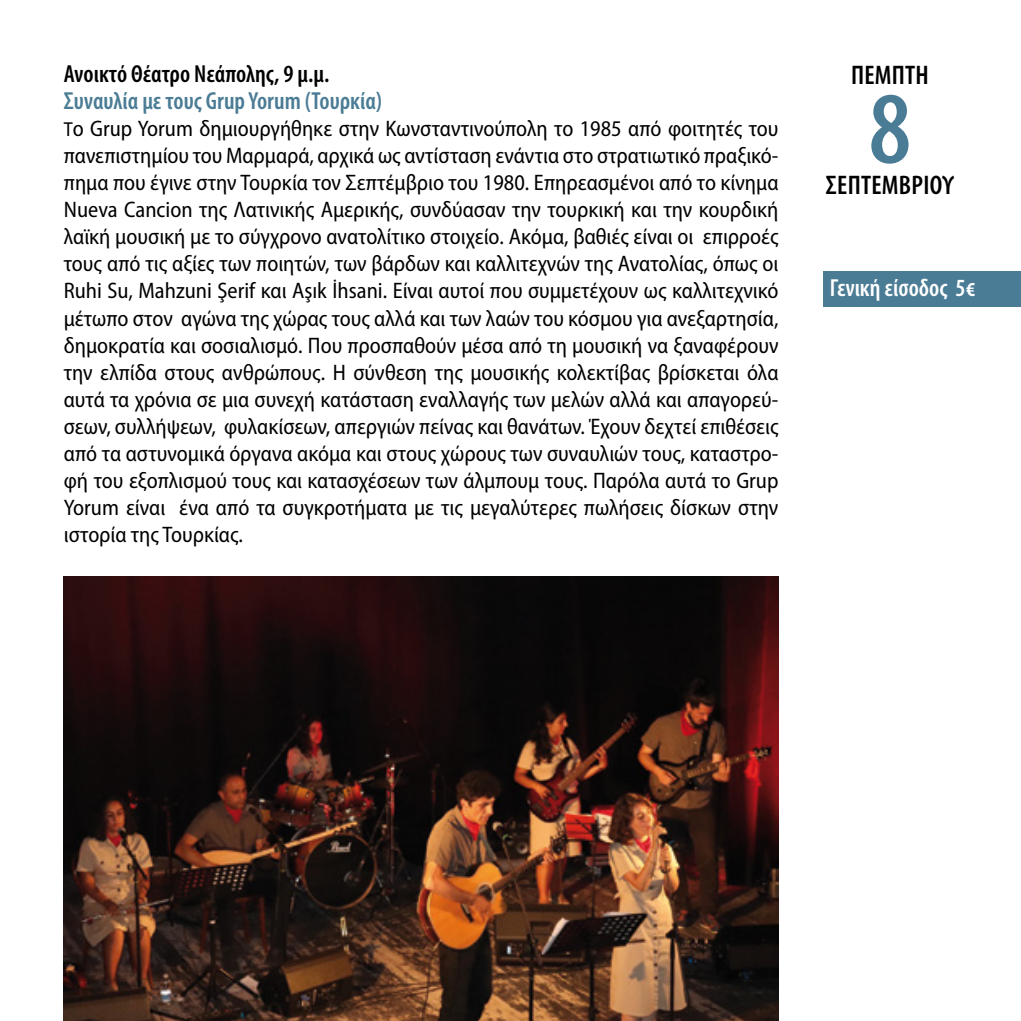
<style>
.page{position:relative;width:1021px;height:1021px;background:#fff}
.page>*{position:absolute;margin:0;border:0;box-sizing:border-box;transform-origin:0 0}
.t1{font:600 condensed 103.5px "Myriad Pro";color:#4b7c95}
.t2{font:600 condensed 27px "Myriad Pro";letter-spacing:.01em;color:#000}
.t3{font:600 condensed 24.75px "Myriad Pro";color:#4b7c95}
.t4{font:600 condensed 24.75px "Myriad Pro";color:#000}
.t5{font:600 condensed 24.75px "Myriad Pro";color:#fff}
.t6{font:semi-condensed 22.5px/27px "Myriad Pro";color:#000;text-align:justify}
.s1{font-size:20.25px}
</style>
<div class="page">
<img style="left:64px;top:576px;width:714px;height:444px">
<div style="left:823px;top:271px;width:197px;height:35px;background:#4b7c95"></div>
<p class="t4" style="left:64px;top:61px;width:267px">Ανοικτό Θέατρο Νεάπολης, 9 μ.μ.</p>
<p class="t3" style="left:64px;top:88px;width:320px">Συναυλία με τους Grup Yorum (Τουρκία)</p>
<p class="t6" style="left:64px;top:116px;width:716px"><span class="s1">Τ</span>ο Grup Yorum δημιουργήθηκε στην Κωνσταντινούπολη το 1985 από φοιτητές του πανεπιστημίου του Μαρμαρά, αρχικά ως αντίσταση ενάντια στο στρατιωτικό πραξικό&shy;πημα που έγινε στην Τουρκία τον Σεπτέμβριο του 1980. Επηρεασμένοι από το κίνημα Nueva Cancion της Λατινικής Αμερικής, συνδύασαν την τουρκική και την κουρδική λαϊκή μουσική με το σύγχρονο ανατολίτικο στοιχείο. Ακόμα, βαθιές είναι οι επιρροές τους από τις αξίες των ποιητών, των βάρδων και καλλιτεχνών της Ανατολίας, όπως οι Ruhi Su, Mahzuni Şerif και Aşık İhsani. Είναι αυτοί που συμμετέχουν ως καλλιτεχνικό μέτωπο στον αγώνα της χώρας τους αλλά και των λαών του κόσμου για ανεξαρτησία, δημοκρατία και σοσιαλισμό. Που προσπαθούν μέσα από τη μουσική να ξαναφέρουν την ελπίδα στους ανθρώπους. Η σύνθεση της μουσικής κολεκτίβας βρίσκεται όλα αυτά τα χρόνια σε μια συνεχή κατάσταση εναλλαγής των μελών αλλά και απαγορεύ&shy;σεων, συλλήψεων, φυλακίσεων, απεργιών πείνας και θανάτων. Έχουν δεχτεί επιθέσεις από τα αστυνομικά όργανα ακόμα και στους χώρους των συναυλιών τους, καταστρο&shy;φή του εξοπλισμού τους και κατασχέσεων των άλμπουμ τους. Παρόλα αυτά το Grup Yorum είναι ένα από τα συγκροτήματα με τις μεγαλύτερες πωλήσεις δίσκων στην ιστορία της Τουρκίας.</p>
<p class="t2" style="left:851px;top:60px;width:79px">ΠΕΜΠΤΗ</p>
<h1 class="t1" style="left:868px;top:72px;width:44px">8</h1>
<p class="t2" style="left:826px;top:171px;width:130px">ΣΕΠΤΕΜΒΡΙΟΥ</p>
<p class="t5" style="left:829px;top:275px;width:147px">Γενική είσοδος 5€</p>
</div>
